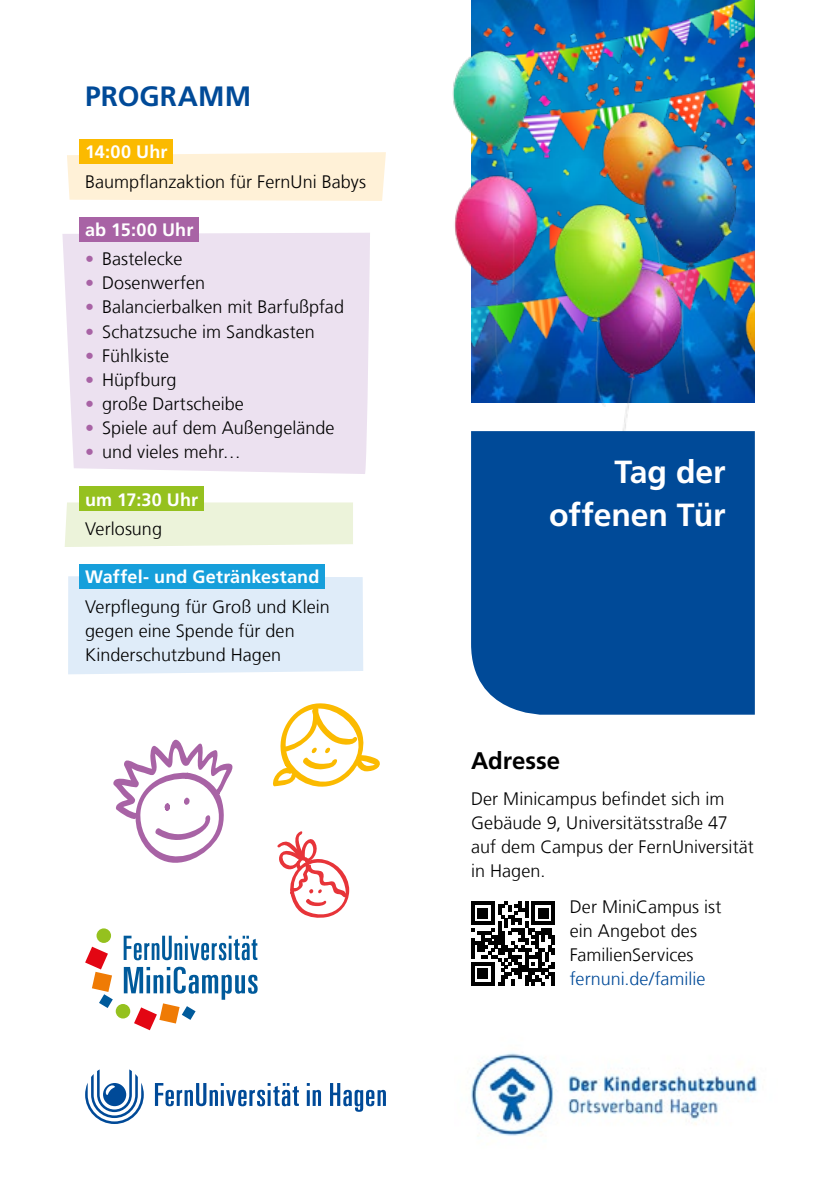
<style>
.page{position:relative;width:840px;height:1191px;background:#fff}
.page>*{position:absolute;margin:0;border:0;box-sizing:border-box;transform-origin:0 0}
.Blauer_Kasten{font:700 32px "Frutiger LT Com";letter-spacing:-.005em;color:#fff}
.Zusatzinfos{font:700 28px "Frutiger LT Com";color:#004a98}
.Zusatzinfos-2{font:700 24px "Frutiger LT Com";color:#000}
.Fließtext{font:300 18px/24px "Frutiger LT Com";letter-spacing:.005em;color:#000}
.Fließtext-2{font:700 18px "Frutiger LT Com";letter-spacing:.005em;color:#fff}
.Fließtext-3{font:300 18px "Frutiger LT Com";color:#004a98}
.s1{color:#a863a5}
</style>
<div class="page">
<div style="left:62px;top:233px;width:308px;height:241px;background:#ece1f0"></div>
<div style="left:68px;top:576px;width:295px;height:98px;background:#dfecf9"></div>
<div style="left:67px;top:152px;width:319px;height:49px;background:#fff1d7"></div>
<div style="left:65px;top:502px;width:288px;height:45px;background:#ecf3da"></div>
<svg style="left:471px;top:901px;width:84px;height:84px"></svg>
<img style="left:452px;top:0;width:302px;height:431px">
<img style="left:471px;top:1052px;width:288px;height:84px">
<div style="left:79px;top:139px;width:94px;height:25px;background:#fbba00"></div>
<div style="left:79px;top:217px;width:120px;height:24px;background:#a863a5"></div>
<div style="left:79px;top:486px;width:125px;height:25px;background:#95c11f"></div>
<div style="left:79px;top:564px;width:246px;height:25px;background:#169fdb"></div>
<div style="left:471px;top:431px;width:283px;height:283px;background:#004a98"></div>
<svg style="left:155px;top:1083px;width:231px;height:28px"></svg>
<svg style="left:85px;top:1069px;width:59px;height:55px"></svg>
<svg style="left:124px;top:935px;width:133px;height:25px"></svg>
<svg style="left:85px;top:946px;width:28px;height:62px"></svg>
<svg style="left:124px;top:966px;width:133px;height:64px"></svg>
<div style="left:116px;top:1004px;width:14px;height:14px;background:#95c11f;border-radius:50%"></div>
<div style="left:96px;top:928px;width:15px;height:15px;background:#95c11f;border-radius:50%"></div>
<svg style="left:113px;top:739px;width:119px;height:124px"></svg>
<svg style="left:273px;top:703px;width:107px;height:84px"></svg>
<svg style="left:277px;top:831px;width:72px;height:87px"></svg>
<p class="Zusatzinfos" style="left:85px;top:80px;width:167px">PROGRAMM</p>
<p class="Fließtext-2" style="left:85px;top:141px;width:84px">14:00 Uhr</p>
<p class="Fließtext" style="left:85px;top:170px;width:282px">Baumpflanzaktion für FernUni Babys</p>
<p class="Fließtext-2" style="left:85px;top:219px;width:110px">ab 15:00 Uhr</p>
<p class="Fließtext" style="left:85px;top:247px;width:99px"><span class="s1">•</span> Bastelecke</p>
<p class="Fließtext" style="left:85px;top:271px;width:121px"><span class="s1">•</span> Dosenwerfen</p>
<p class="Fließtext" style="left:85px;top:295px;width:260px"><span class="s1">•</span> Balancierbalken mit Barfußpfad</p>
<p class="Fließtext" style="left:85px;top:319px;width:231px"><span class="s1">•</span> Schatzsuche im Sandkasten</p>
<p class="Fließtext" style="left:85px;top:343px;width:86px"><span class="s1">•</span> Fühlkiste</p>
<p class="Fließtext" style="left:85px;top:367px;width:93px"><span class="s1">•</span> Hüpfburg</p>
<p class="Fließtext" style="left:85px;top:391px;width:160px"><span class="s1">•</span> große Dartscheibe</p>
<p class="Fließtext" style="left:85px;top:415px;width:251px"><span class="s1">•</span> Spiele auf dem Außengelände</p>
<p class="Fließtext" style="left:85px;top:439px;width:157px"><span class="s1">•</span> und vieles mehr…</p>
<p class="Fließtext-2" style="left:85px;top:489px;width:114px">um 17:30 Uhr</p>
<p class="Fließtext" style="left:85px;top:517px;width:78px">Verlosung</p>
<p class="Fließtext-2" style="left:85px;top:566px;width:236px">Waffel- und Getränkestand</p>
<p class="Fließtext" style="left:85px;top:595px;width:246px">Verpflegung für Groß und Klein</p>
<p class="Fließtext" style="left:85px;top:619px;width:211px">gegen eine Spende für den<br>Kinderschutzbund Hagen</p>
<h6 class="Blauer_Kasten" style="left:614px;top:453px;width:113px">Tag der</h6>
<h6 class="Blauer_Kasten" style="left:549px;top:495px;width:178px">offenen Tür</h6>
<p class="Zusatzinfos-2" style="left:471px;top:747px;width:90px">Adresse</p>
<p class="Fließtext" style="left:471px;top:787px;width:284px">Der Minicampus befindet sich im<br>Gebäude 9, Universitätsstraße 47 auf dem Campus der FernUniversität in Hagen.</p>
<p class="Fließtext" style="left:569px;top:895px;width:153px">Der MiniCampus ist ein Angebot des<br>FamilienServices</p>
<p class="Fließtext-3" style="left:569px;top:968px;width:137px">fernuni.de/familie</p>
</div>
